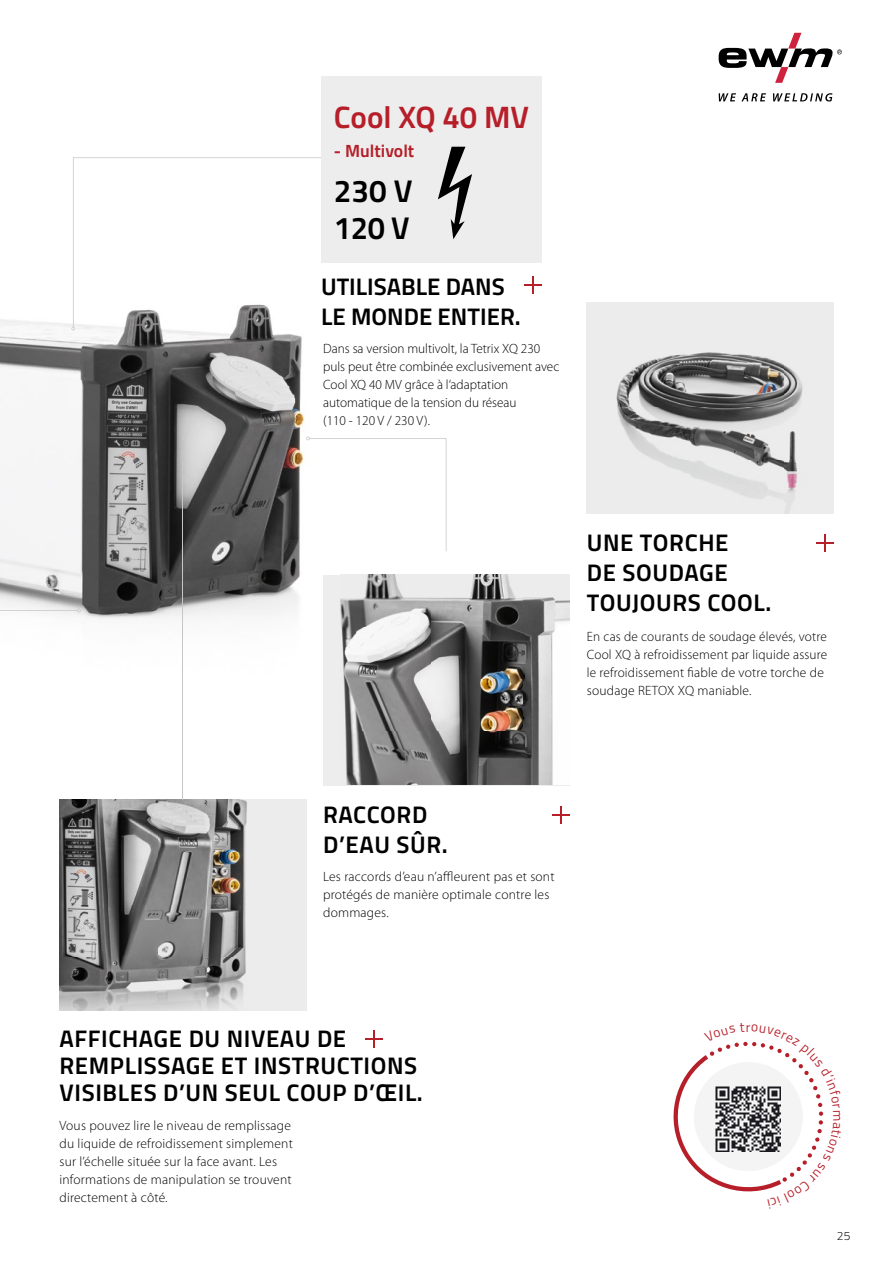
<style>
.page{position:relative;width:893px;height:1263px;background:#fff}
.page>*{position:absolute;margin:0;border:0;box-sizing:border-box;transform-origin:0 0}
.t1{font:700 31.5px/37.2px "Titillium Text";letter-spacing:-.005em;color:#000}
.t2{font:700 31.05px "Titillium Text";color:#b61f29}
.t3{font:700 24px/30px "Titillium Text";letter-spacing:.025em;color:#000}
.t4{font:700 24px/30px "Titillium Text";color:#000}
.t5{font:700 17.7px "Titillium Text";color:#b61f29}
.t6{font:300 13.5px/18px "Myriad Pro";letter-spacing:.015em;color:#000}
.t7{font:13.5px "Titillium Text";color:#b61f29}
.t8{font:300 12px "Titillium Text";color:#000}
</style>
<div class="page">
<img style="left:0;top:319px;width:365px;height:300px">
<img style="left:60px;top:800px;width:246px;height:210px">
<img style="left:587px;top:303px;width:246px;height:210px">
<div style="left:323px;top:575px;width:247px;height:210px;background:#ededed"></div>
<img style="left:340px;top:575px;width:230px;height:209px">
<svg style="left:306px;top:436px;width:140px;height:115px"></svg>
<svg style="left:0;top:609px;width:81px;height:191px"></svg>
<hr style="left:182px;top:454px;width:1px;height:346px;background:#c6c6c6">
<svg style="left:181px;top:451px;width:4px;height:3px"></svg>
<svg style="left:719px;top:93px;width:113px;height:9px"></svg>
<svg style="left:719px;top:33px;width:123px;height:50px"></svg>
<svg style="left:366px;top:1030px;width:17px;height:17px"></svg>
<svg style="left:553px;top:806px;width:17px;height:17px"></svg>
<svg style="left:816px;top:534px;width:17px;height:17px"></svg>
<svg style="left:71px;top:157px;width:250px;height:173px"></svg>
<div style="left:321px;top:77px;width:220px;height:186px;background:#ededed"></div>
<svg style="left:438px;top:147px;width:34px;height:92px"></svg>
<svg style="left:524px;top:277px;width:17px;height:17px"></svg>
<svg style="left:673px;top:1041px;width:151px;height:151px"></svg>
<h2 class="t2" style="left:334px;top:94px;width:197px">Cool XQ 40 MV</h2>
<h3 class="t5" style="left:334px;top:138px;width:82px">- Multivolt</h3>
<h1 class="t1" style="left:334px;top:171px;width:80px">230 V<br>120 V</h1>
<h3 class="t4" style="left:321px;top:270px;width:201px">UTILISABLE DANS<br>LE MONDE ENTIER.</h3>
<p class="t6" style="left:323px;top:340px;width:238px">Dans sa version multivolt, la Tetrix XQ 230 puls peut être combinée exclusivement avec Cool XQ 40 MV grâce à l‘adaptation automatique de la tension du réseau<br>(110 - 120 V / 230 V).</p>
<h3 class="t3" style="left:587px;top:526px;width:186px">UNE TORCHE<br>DE SOUDAGE<br>TOUJOURS COOL.</h3>
<p class="t6" style="left:587px;top:628px;width:242px">En cas de courants de soudage élevés, votre Cool XQ à refroidissement par liquide assure le refroidissement fiable de votre torche de soudage RETOX XQ maniable.</p>
<h3 class="t3" style="left:323px;top:798px;width:126px">RACCORD<br>D’EAU SÛR.</h3>
<p class="t6" style="left:323px;top:868px;width:233px">Les raccords d’eau n’affleurent pas et sont protégés de manière optimale contre les dommages.</p>
<h3 class="t3" style="left:60px;top:1024px;width:365px;line-height:27px">AFFICHAGE DU NIVEAU DE<br>REMPLISSAGE ET INSTRUCTIONS<br>VISIBLES D’UN SEUL COUP D’ŒIL.</h3>
<p class="t6" style="left:60px;top:1117px;width:235px">Vous pouvez lire le niveau de remplissage du liquide de refroidissement simplement sur l’échelle située sur la face avant. Les informations de manipulation se trouvent directement à côté.</p>
<p class="t7" style="left:746px;top:1017px;width:6px">r</p>
<p class="t8" style="left:837px;top:1227px;width:15px">25</p>
</div>
